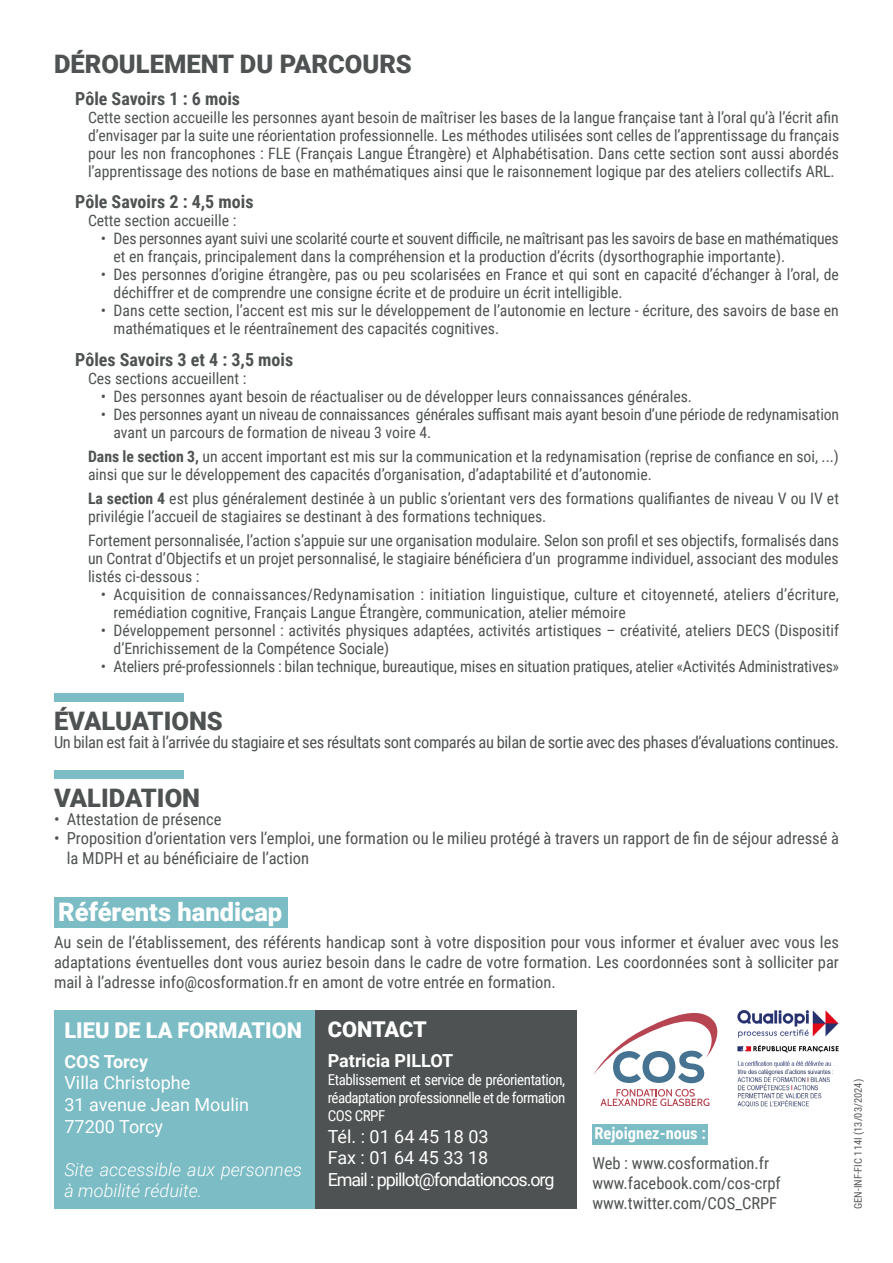
<style>
.page{position:relative;width:893px;height:1263px;background:#fff}
.page>*{position:absolute;margin:0;border:0;box-sizing:border-box;transform-origin:0 0}
.t1{font:900 25.5px "Roboto";color:#4f5252}
.t2{font:900 25.5px "Roboto";color:#fff}
.t3{font:900 21.75px "Roboto";color:#fff}
.t4{font:18px "Roboto";color:#fff}
.t5{font:700 18px "Roboto Condensed";color:#4f5252}
.t6{font:italic 300 18px/21.6px "Roboto";color:#fff}
.t7{font:18px "Roboto";letter-spacing:-.06em;color:#fff}
.t8{font:700 18px "Roboto";color:#fff}
.t9{font:16.5px/19.8px "Roboto Condensed";color:#4f5252}
.t10{font:16.5px "Roboto Condensed";letter-spacing:-.02em;color:#4f5252}
.t11{font:700 16.5px "Roboto Condensed";color:#fff}
.t12{font:15.75px/18px "Roboto Condensed";color:#4f5252}
.t13{font:15px/18px "Roboto Condensed";letter-spacing:-.04em;color:#fff;text-align:justify}
.t14{font:10.5px "Roboto Condensed";color:#575756}
.s1{font-weight:700}
</style>
<div class="page">
<div style="left:54px;top:693px;width:129px;height:9px;background:#7cbcc5"></div>
<div style="left:592px;top:1125px;width:116px;height:20px;background:#7cbcc5"></div>
<svg style="left:600px;top:1089px;width:109px;height:17px"></svg>
<svg style="left:593px;top:1013px;width:125px;height:70px"></svg>
<img style="left:737px;top:1010px;width:102px;height:97px">
<div style="left:54px;top:770px;width:129px;height:9px;background:#7cbcc5"></div>
<div style="left:54px;top:897px;width:233px;height:30px;background:#7cbcc5"></div>
<div style="left:54px;top:1010px;width:262px;height:199px;background:#7cbcc5"></div>
<div style="left:316px;top:1010px;width:261px;height:199px;background:#4f5252"></div>
<p class="t1" style="left:54px;top:46px;width:359px">DÉROULEMENT DU PARCOURS</p>
<p class="t5" style="left:75px;top:86px;width:166px">Pôle Savoirs 1 : 6 mois</p>
<p class="t12" style="left:88px;top:107px;width:753px;text-align:justify">Cette section accueille les personnes ayant besoin de maîtriser les bases de la langue française tant à l’oral qu’à l’écrit afin d’envisager par la suite une réorientation professionnelle. Les méthodes utilisées sont celles de l’apprentissage du français pour les non francophones : FLE (Français Langue Étrangère) et Alphabétisation. Dans cette section sont aussi abordés l’apprentissage des notions de base en mathématiques ainsi que le raisonnement logique par des ateliers collectifs ARL.</p>
<p class="t5" style="left:75px;top:189px;width:180px">Pôle Savoirs 2 : 4,5 mois</p>
<p class="t12" style="left:88px;top:211px;width:150px">Cette section accueille :</p>
<p class="t12" style="left:114px;top:229px;width:727px;text-indent:-13px">• Des personnes ayant suivi une scolarité courte et souvent difficile, ne maîtrisant pas les savoirs de base en mathématiques et en français, principalement dans la compréhension et la production d’écrits (dysorthographie importante).</p>
<p class="t12" style="left:114px;top:265px;width:727px;text-indent:-13px">• Des personnes d’origine étrangère, pas ou peu scolarisées en France et qui sont en capacité d’échanger à l’oral, de déchiffrer et de comprendre une consigne écrite et de produire un écrit intelligible.</p>
<p class="t12" style="left:114px;top:301px;width:727px;text-indent:-13px">• Dans cette section, l’accent est mis sur le développement de l’autonomie en lecture - écriture, des savoirs de base en mathématiques et le réentraînement des capacités cognitives.</p>
<p class="t5" style="left:75px;top:347px;width:220px">Pôles Savoirs 3 et 4 : 3,5 mois</p>
<p class="t12" style="left:88px;top:368px;width:160px">Ces sections accueillent :</p>
<p class="t12" style="left:101px;top:386px;width:593px">• Des personnes ayant besoin de réactualiser ou de développer leurs connaissances générales.</p>
<p class="t12" style="left:114px;top:404px;width:727px;text-indent:-13px">• Des personnes ayant un niveau de connaissances générales suffisant mais ayant besoin d’une période de redynamisation avant un parcours de formation de niveau 3 voire 4.</p>
<p class="t12" style="left:88px;top:446px;width:752px"><span class="s1">Dans le section 3,</span> un accent important est mis sur la communication et la redynamisation (reprise de confiance en soi, ...) ainsi que sur le développement des capacités d’organisation, d’adaptabilité et d’autonomie.</p>
<p class="t12" style="left:88px;top:488px;width:752px"><span class="s1">La section 4</span> est plus généralement destinée à un public s’orientant vers des formations qualifiantes de niveau V ou IV et privilégie l’accueil de stagiaires se destinant à des formations techniques.</p>
<p class="t12" style="left:88px;top:530px;width:752px;text-align:justify">Fortement personnalisée, l’action s’appuie sur une organisation modulaire. Selon son profil et ses objectifs, formalisés dans un Contrat d’Objectifs et un projet personnalisé, le stagiaire bénéficiera d’un programme individuel, associant des modules listés ci-dessous :</p>
<p class="t12" style="left:114px;top:584px;width:727px;text-indent:-13px">• Acquisition de connaissances/Redynamisation : initiation linguistique, culture et citoyenneté, ateliers d’écriture, remédiation cognitive, Français Langue Étrangère, communication, atelier mémoire</p>
<p class="t12" style="left:114px;top:620px;width:727px;text-indent:-13px">• Développement personnel : activités physiques adaptées, activités artistiques – créativité, ateliers DECS (Dispositif d’Enrichissement de la Compétence Sociale)</p>
<p class="t12" style="left:101px;top:656px;width:740px">• Ateliers pré-professionnels : bilan technique, bureautique, mises en situation pratiques, atelier «Activités Administratives»</p>
<p class="t1" style="left:54px;top:703px;width:170px">ÉVALUATIONS</p>
<p class="t10" style="left:54px;top:731px;width:787px">Un bilan est fait à l’arrivée du stagiaire et ses résultats sont comparés au bilan de sortie avec des phases d’évaluations continues.</p>
<p class="t1" style="left:54px;top:780px;width:148px">VALIDATION</p>
<p class="t9" style="left:54px;top:808px;width:169px">• Attestation de présence</p>
<p class="t9" style="left:67px;top:828px;width:774px;text-indent:-13px">• Proposition d’orientation vers l’emploi, une formation ou le milieu protégé à travers un rapport de fin de séjour adressé à la MDPH et au bénéficiaire de l’action</p>
<p class="t2" style="left:58px;top:894px;width:226px">Référents handicap</p>
<p class="t9" style="left:54px;top:932px;width:786px;text-align:justify">Au sein de l’établissement, des référents handicap sont à votre disposition pour vous informer et évaluer avec vous les adaptations éventuelles dont vous auriez besoin dans le cadre de votre formation. Les coordonnées sont à solliciter par mail à l’adresse info@cosformation.fr en amont de votre entrée en formation.</p>
<p class="t3" style="left:65px;top:1015px;width:239px">LIEU DE LA FORMATION</p>
<p class="t8" style="left:65px;top:1049px;width:85px">COS Torcy</p>
<p class="t4" style="left:65px;top:1070px;width:127px">Villa Christophe</p>
<p class="t4" style="left:65px;top:1092px;width:186px">31 avenue Jean Moulin</p>
<p class="t4" style="left:65px;top:1114px;width:100px">77200 Torcy</p>
<p class="t6" style="left:65px;top:1158px;width:239px">Site accessible aux personnes à mobilité réduite.</p>
<p class="t3" style="left:328px;top:1014px;width:100px">CONTACT</p>
<p class="t8" style="left:328px;top:1048px;width:127px">Patricia PILLOT</p>
<p class="t13" style="left:328px;top:1070px;width:239px">Etablissement et service de préorientation, réadaptation professionnelle et de formation COS CRPF</p>
<p class="t4" style="left:328px;top:1124px;width:162px">Tél. : 01 64 45 18 03</p>
<p class="t4" style="left:328px;top:1145px;width:162px">Fax : 01 64 45 33 18</p>
<p class="t7" style="left:328px;top:1167px;width:228px">Email : ppillot@fondationcos.org</p>
<p class="t11" style="left:594px;top:1122px;width:113px">Rejoignez-nous :</p>
<p class="t9" style="left:592px;top:1153px;width:178px">Web : www.cosformation.fr</p>
<p class="t9" style="left:592px;top:1173px;width:190px">www.facebook.com/cos-crpf</p>
<p class="t9" style="left:592px;top:1192px;width:186px">www.twitter.com/COS_CRPF</p>
<p class="t14" style="left:851px;top:1209px;width:131px;rotate:-90deg">GEN-INF-FIC 114I (13/03/2024)</p>
</div>
